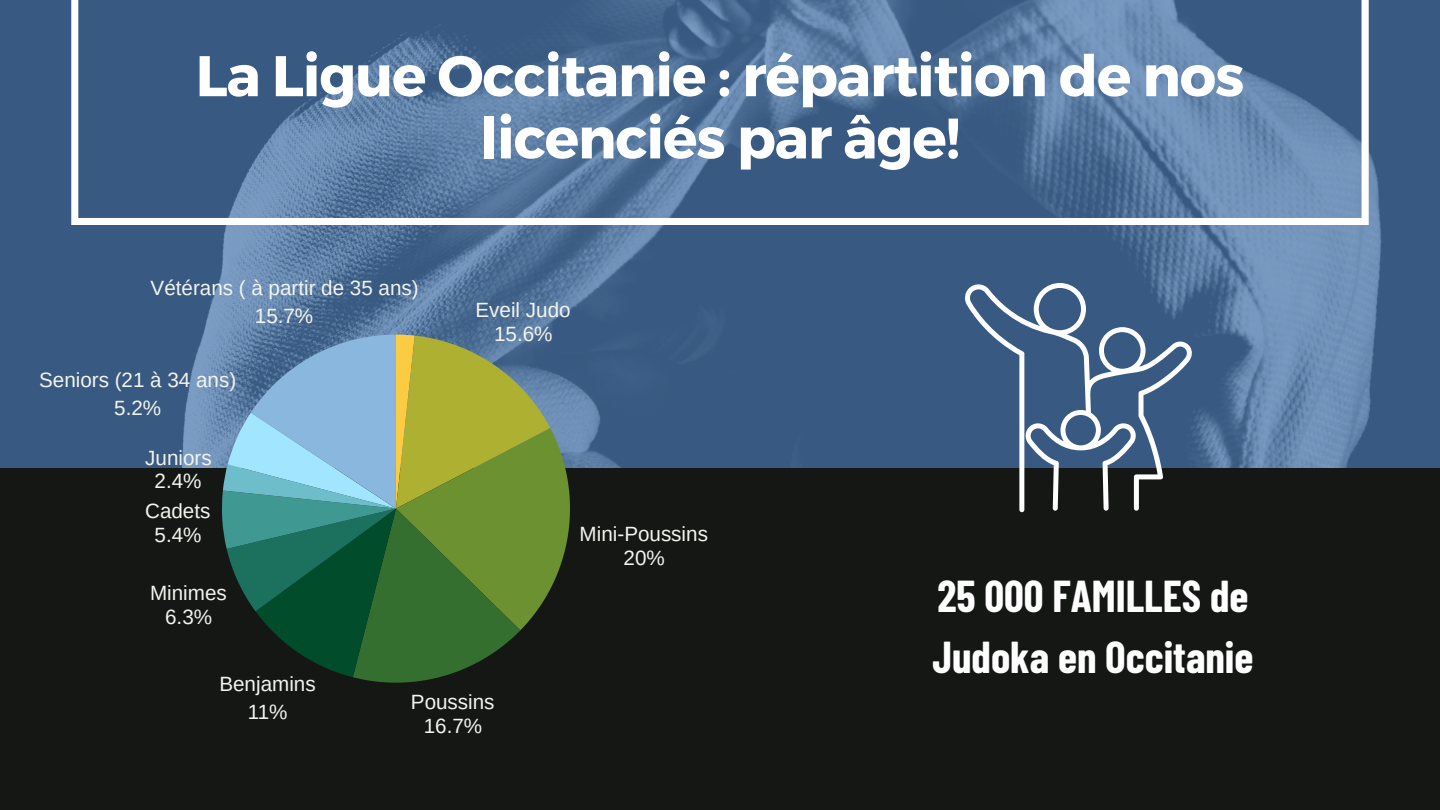
<style>
.page{position:relative;width:1440px;height:810px;background:#fff}
.page>*{position:absolute;margin:0;border:0;box-sizing:border-box;transform-origin:0 0}
.t1{font:700 57.2px/62.2px "Montserrat";letter-spacing:-.02em;color:#fff;text-align:center}
.t2{font:700 43.6px/61px "Barlow Condensed";color:#fff}
.t3{font:20.6px/23.7px "Arimo";color:#f3f4ed;text-align:center}
</style>
<div class="page">
<img style="left:0;top:0;width:1440px;height:469px">
<div style="left:0;top:469px;width:1440px;height:341px;background:#151715"></div>
<svg style="left:222px;top:335px;width:348px;height:348px"></svg>
<svg style="left:71px;top:0;width:1298px;height:225px"></svg>
<svg style="left:964px;top:283px;width:229px;height:229px;fill:#385981"></svg>
<p class="t1" style="left:196px;top:42px;width:1050px">La Ligue Occitanie : répartition de nos licenciés par âge!</p>
<p class="t3" style="left:151px;top:274px;width:270px;line-height:28px">Vétérans ( à partir de 35 ans)<br>15.7%</p>
<p class="t3" style="left:39px;top:366px;width:199px;line-height:28px">Seniors (21 à 34 ans)<br>5.2%</p>
<p class="t3" style="left:145px;top:446px;width:68px">Juniors<br>2.4%</p>
<p class="t3" style="left:145px;top:499px;width:67px">Cadets<br>5.4%</p>
<p class="t3" style="left:150px;top:581px;width:78px">Minimes<br>6.3%</p>
<p class="t3" style="left:476px;top:298px;width:97px">Eveil Judo<br>15.6%</p>
<p class="t3" style="left:580px;top:522px;width:130px">Mini-Poussins<br>20%</p>
<p class="t3" style="left:219px;top:670px;width:98px;line-height:28px">Benjamins<br>11%</p>
<p class="t3" style="left:411px;top:690px;width:85px">Poussins<br>16.7%</p>
<h1 class="t2" style="left:932px;top:564px;width:323px">25 000 FAMILLES de<br>Judoka en Occitanie</h1>
</div>
